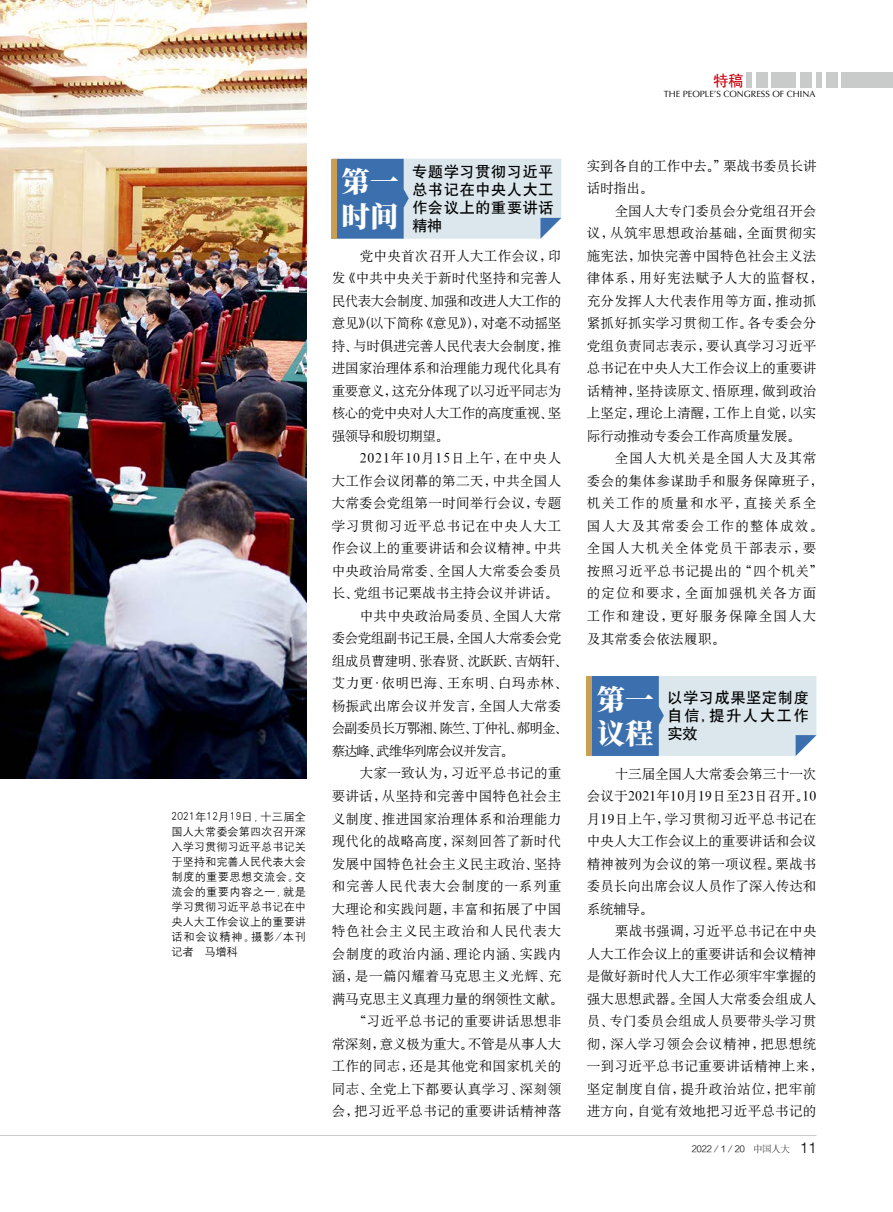
<style>
.page{position:relative;width:893px;height:1212px;background:#fff}
.page>*{position:absolute;margin:0;border:0;box-sizing:border-box;transform-origin:0 0}
.t1{font:800 28.5px/34.2px "Source Han Serif CN";color:#fff}
.t2{font:15px/18px "H Yb 1 gj";letter-spacing:.05em;color:#000;text-align:justify}
.t3{font:15px "H Yb 1 gj";color:#c7000b}
.t4{font:13.5px/22.5px "H Ya 6 gj";letter-spacing:.025em;color:#000;text-align:justify}
.t5{font:13.5px/22.5px "H Ya 6 gj";letter-spacing:.09em;color:#000}
.t6{font:13.5px "H Ya 6 gj";letter-spacing:.045em;color:#000}
.t7{font:13.5px "H Ya 6 gj";letter-spacing:.065em;color:#000}
.t8{font:13.5px/22.5px "H Ya 6 gj";letter-spacing:-.015em;color:#000}
.t9{font:13.5px "H Ya 6 gj";letter-spacing:-.07em;color:#000}
.t10{font:13.5px "H Ya 6 gj";letter-spacing:-.02em;color:#000}
.t11{font:13.5px "H Ya 6 gj";letter-spacing:.075em;color:#000}
.t12{font:13.5px "H Ya 6 gj";letter-spacing:-.035em;color:#000}
.t13{font:13.5px "H Ya 6 gj";letter-spacing:-.08em;color:#000}
.t14{font:11.25px/15px "H Yg 2 gj";letter-spacing:-.005em;color:#000;text-align:justify}
.t15{font:9px "Optima";color:#000}
.t16{font:9px "FZZDXJW GB1 0";color:#000}
.s1{font-family:"FZSYJW GB1 0"}
.s2{font-family:"Helvetica";font-weight:300;font-size:15px}
</style>
<div class="page">
<div style="left:841px;top:73px;width:52px;height:15px;background:#c9caca"></div>
<div style="left:816px;top:73px;width:5px;height:15px;background:#c9caca"></div>
<div style="left:746px;top:73px;width:5px;height:15px;background:#c9caca"></div>
<div style="left:772px;top:73px;width:24px;height:15px;background:#c9caca"></div>
<div style="left:756px;top:73px;width:11px;height:15px;background:#c9caca"></div>
<div style="left:826px;top:73px;width:11px;height:15px;background:#c9caca"></div>
<div style="left:800px;top:73px;width:12px;height:15px;background:#c9caca"></div>
<hr style="left:0;top:1135px;width:816px;height:1px;background:#c9caca">
<img style="left:0;top:0;width:306px;height:778px">
<svg style="left:337px;top:159px;width:224px;height:80px;background:#a9c1d8"></svg>
<div style="left:332px;top:159px;width:5px;height:80px;background:#c89f53"></div>
<svg style="left:592px;top:676px;width:224px;height:80px;background:#a8c0d8"></svg>
<div style="left:587px;top:676px;width:5px;height:80px;background:#c89f53"></div>
<p class="t14" style="left:171px;top:809px;width:136px">2021年12月19日，十三届全国人大常委会第四次召开深入学习贯彻习近平总书记关于坚持和完善人民代表大会制度的重要思想交流会。交流会的重要内容之一，就是学习贯彻习近平总书记在中央人大工作会议上的重要讲话和会议精神。摄影/本刊记者 马增科</p>
<h1 class="t1" style="left:342px;top:165px;width:58px">第一时间</h1>
<p class="t2" style="left:412px;top:163px;width:143px">专题学习贯彻习近平总书记在中央人大工作会议上的重要讲话精神</p>
<p class="t4" style="left:332px;top:244px;width:231px;text-indent:28px">党中央首次召开人大工作会议，印发《中共中央关于新时代坚持和完善人民代表大会制度、加强和改进人大工作的意见》（以下简称《意见》），对毫不动摇坚持、与时俱进完善人民代表大会制度，推进国家治理体系和治理能力现代化具有重要意义，这充分体现了以习近平同志为核心的党中央对人大工作的高度重视、坚强领导和殷切期望。</p>
<p class="t11" style="left:360px;top:452px;width:203px">2021年10月15日上午，在中央人</p>
<p class="t4" style="left:332px;top:469px;width:231px">大工作会议闭幕的第二天，中共全国人</p>
<p class="t4" style="left:332px;top:492px;width:231px">大常委会党组第一时间举行会议，专题</p>
<p class="t7" style="left:332px;top:519px;width:231px">学习贯彻习近平总书记在中央人大工</p>
<p class="t4" style="left:332px;top:537px;width:231px">作会议上的重要讲话和会议精神。中共</p>
<p class="t4" style="left:332px;top:560px;width:231px">中央政治局常委、全国人大常委会委员</p>
<p class="t4" style="left:332px;top:582px;width:228px">长、党组书记栗战书主持会议并讲话。</p>
<p class="t4" style="left:360px;top:605px;width:203px">中共中央政治局委员、全国人大常</p>
<p class="t12" style="left:332px;top:632px;width:231px">委会党组副书记王晨，全国人大常委会党</p>
<p class="t10" style="left:332px;top:654px;width:238px">组成员曹建明、张春贤、沈跃跃、吉炳轩、</p>
<p class="t6" style="left:332px;top:677px;width:238px">艾力更·依明巴海、王东明、白玛赤林、</p>
<p class="t4" style="left:332px;top:695px;width:231px">杨振武出席会议并发言，全国人大常委</p>
<p class="t9" style="left:332px;top:722px;width:238px">会副委员长万鄂湘、陈竺、丁仲礼、郝明金、</p>
<p class="t13" style="left:332px;top:744px;width:184px">蔡达峰、武维华列席会议并发言。</p>
<p class="t4" style="left:360px;top:762px;width:203px">大家一致认为，习近平总书记的重</p>
<p class="t4" style="left:332px;top:785px;width:231px">要讲话，从坚持和完善中国特色社会主</p>
<p class="t4" style="left:332px;top:807px;width:231px">义制度、推进国家治理体系和治理能力</p>
<p class="t4" style="left:332px;top:830px;width:231px">现代化的战略高度，深刻回答了新时代</p>
<p class="t4" style="left:332px;top:852px;width:231px">发展中国特色社会主义民主政治、坚持</p>
<p class="t7" style="left:332px;top:879px;width:231px">和完善人民代表大会制度的一系列重</p>
<p class="t4" style="left:332px;top:897px;width:231px">大理论和实践问题，丰富和拓展了中国</p>
<p class="t7" style="left:332px;top:924px;width:231px">特色社会主义民主政治和人民代表大</p>
<p class="t6" style="left:332px;top:947px;width:231px">会制度的政治内涵、理论内涵、实践内</p>
<p class="t6" style="left:332px;top:969px;width:231px">涵，是一篇闪耀着马克思主义光辉、充</p>
<p class="t4" style="left:332px;top:987px;width:233px">满马克思主义真理力量的纲领性文献。</p>
<p class="t4" style="left:353px;top:1010px;width:210px">“习近平总书记的重要讲话思想非</p>
<p class="t8" style="left:332px;top:1032px;width:231px">常深刻，意义极为重大。不管是从事人大</p>
<p class="t4" style="left:332px;top:1055px;width:231px">工作的同志，还是其他党和国家机关的</p>
<p class="t6" style="left:332px;top:1082px;width:231px">同志、全党上下都要认真学习、深刻领</p>
<p class="t4" style="left:332px;top:1100px;width:231px">会，把习近平总书记的重要讲话精神落</p>
<p class="t3" style="left:713px;top:73px;width:31px">特稿</p>
<p class="t15" style="left:664px;top:89px;width:153px">THE PEOPLE’S CONGRESS OF CHINA</p>
<p class="t8" style="left:587px;top:155px;width:231px">实到各自的工作中去。”栗战书委员长讲话时指出。</p>
<p class="t4" style="left:587px;top:200px;width:238px;text-align:left;text-indent:28px">全国人大专门委员会分党组召开会议，从筑牢思想政治基础，全面贯彻实施宪法，加快完善中国特色社会主义法律体系，用好宪法赋予人大的监督权，充分发挥人大代表作用等方面，推动抓紧抓好抓实学习贯彻工作。各专委会分党组负责同志表示，要认真学习习近平总书记在中央人大工作会议上的重要讲话精神，坚持读原文、悟原理，做到政治上坚定，理论上清醒，工作上自觉，以实际行动推动专委会工作高质量发展。</p>
<p class="t5" style="left:587px;top:447px;width:238px;text-indent:28px">全国人大机关是全国人大及其常委会的集体参谋助手和服务保障班子，机关工作的质量和水平，直接关系全国人大及其常委会工作的整体成效。全国人大机关全体党员干部表示，要按照习近平总书记提出的“四个机关”的定位和要求，全面加强机关各方面工作和建设，更好服务保障全国人大及其常委会依法履职。</p>
<h1 class="t1" style="left:597px;top:683px;width:58px">第一议程</h1>
<p class="t2" style="left:668px;top:689px;width:143px">以学习成果坚定制度自信，提升人大工作实效</p>
<p class="t4" style="left:587px;top:762px;width:231px;text-indent:28px">十三届全国人大常委会第三十一次会议于2021年10月19日至23日召开。10月19日上午，学习贯彻习近平总书记在中央人大工作会议上的重要讲话和会议精神被列为会议的第一项议程。栗战书委员长向出席会议人员作了深入传达和系统辅导。</p>
<p class="t4" style="left:587px;top:920px;width:238px;text-align:left;text-indent:28px">栗战书强调，习近平总书记在中央人大工作会议上的重要讲话和会议精神是做好新时代人大工作必须牢牢掌握的强大思想武器。全国人大常委会组成人员、专门委员会组成人员要带头学习贯彻，深入学习领会会议精神，把思想统一到习近平总书记重要讲话精神上来，坚定制度自信，提升政治站位，把牢前进方向，自觉有效地把习近平总书记的</p>
<p class="t16" style="left:692px;top:1144px;width:126px">2022／1／20 <span class="s1">中国人大</span> <span class="s2">11</span></p>
</div>
